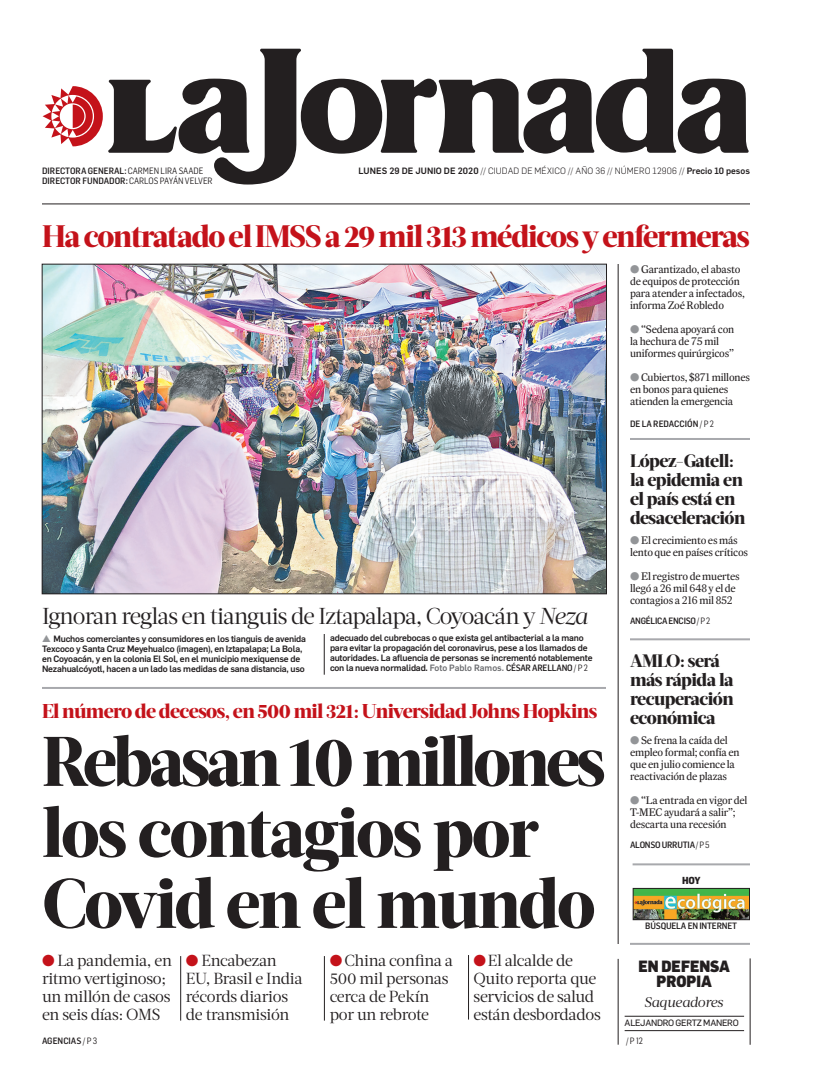
<style>
.page{position:relative;width:822px;height:1089px;background:#fff}
.page>*{position:absolute;margin:0;border:0;box-sizing:border-box;transform-origin:0 0}
.CABEZA_72{font:800 70px/71px "Acta Headline";letter-spacing:-.035em;color:#231f20;scale:.96 1}
.CABEZA_FOTO_24{font:800 31px "Acta Headline";letter-spacing:-.04em;color:#c4121a}
.CABEZA_FOTO_ACTA_BOO{font:23px "Acta Headline";letter-spacing:-.045em;color:#231f20}
.BALAZO_ROJO_19{font:800 20px "Acta Headline";letter-spacing:-.03em;color:#c4121a}
.AVISO_18{font:800 18px/19px "Acta Headline";letter-spacing:-.03em;color:#231f20}
.SUMARIO_17{font:16px/18px "Acta Deck";letter-spacing:-.02em;color:#231f20}
.CABEZA_56{font:900 16px/15px "Flama";color:#231f20;text-align:center;scale:.9 1}
.t1{font:italic 14px "Acta Deck";letter-spacing:-.02em;color:#231f20}
.SUMARIO_9_5{font:11px/12px "Expresso Tx";letter-spacing:-.02em;color:#231f20}
.SECCION_CONTRA{font:800 10px "Flama Semicond";color:#231f20}
.PIE_DE_FOTO_SIN_PLEC{font:500 9px/10px "Flama";letter-spacing:-.02em;color:#231f20}
.CREDITO_PORTADA{font:500 9px "Flama Semicond";color:#231f20}
.FECHA_AÑO_NUM_PORTAD{font:300 9px "Flama";letter-spacing:.015em;color:#231f20}
.SUMARIO_9_5-2{font:500 9px "Flama Semicond";letter-spacing:-.025em;color:#231f20}
.CREDITO_COLUMNA{font:9px "Flama Basic";letter-spacing:-.025em;color:#231f20}
.SECCION_CONTRA-2{font:500 9px "Flama Semicond";letter-spacing:-.02em;color:#231f20}
.SUMARIO_9_5-3{font:500 9px "Flama Semicond";color:#231f20}
.SUMARIO_9_5-4{font:9px "Flama Semicond";color:#231f20}
.s1{font-weight:400}
.s2{font-weight:500}
.s3{font-style:italic}
.s4{color:#939598}
.s5{color:#6c6d70}
.s6{font-family:"Flama Semicond"}
.s7{font-family:"Flama Semicond";font-weight:400}
.s8{color:#c4121a}
</style>
<div class="page">
<svg style="left:43px;top:49px;width:706px;height:136px"></svg>
<hr style="left:42px;top:204px;width:708px;height:1px;background:#231f20">
<img style="left:44px;top:266px;width:561px;height:326px">
<hr style="left:42px;top:687px;width:564px;height:2px;background:#a8a9ad">
<hr style="left:181px;top:956px;width:1px;height:65px;background:#231f20">
<hr style="left:324px;top:956px;width:1px;height:65px;background:#231f20">
<hr style="left:468px;top:955px;width:1px;height:65px;background:#231f20">
<hr style="left:324px;top:634px;width:1px;height:41px;background:#231f20">
<hr style="left:630px;top:438px;width:120px;height:2px;background:#a8a9ad">
<hr style="left:630px;top:638px;width:120px;height:2px;background:#a8a9ad">
<hr style="left:750px;top:958px;width:1px;height:87px;background:#231f20">
<hr style="left:618px;top:959px;width:1px;height:86px;background:#231f20">
<hr style="left:625px;top:1016px;width:119px;height:1px;background:#231f20">
<hr style="left:625px;top:1030px;width:119px;height:1px;background:#231f20">
<hr style="left:618px;top:264px;width:1px;height:680px;background:#231f20">
<hr style="left:630px;top:943px;width:120px;height:2px;background:#a8a9ad">
<hr style="left:633px;top:863px;width:117px;height:2px;background:#a8a9ad">
<img style="left:635px;top:890px;width:113px;height:28px">
<div style="left:633px;top:888px;width:117px;height:32px;border:1px solid #231f20"></div>
<p class="CREDITO_PORTADA" style="left:42px;top:165px;width:163px">DIRECTORA GENERAL: <span class="s1">CARMEN LIRA SAADE</span></p>
<p class="FECHA_AÑO_NUM_PORTAD" style="left:358px;top:164px;width:393px"><span class="s2">LUNES 29 DE JUNIO DE 2020</span> // CIUDAD DE MÉXICO // AÑO 36 // NÚMERO 12906 // <span class="s2">Precio 10 pesos</span></p>
<p class="CREDITO_PORTADA" style="left:42px;top:175px;width:172px">DIRECTOR FUNDADOR: <span class="s1">CARLOS PAYÁN VELVER</span></p>
<p class="CABEZA_FOTO_24" style="left:42px;top:218px;width:709px">Ha contratado el IMSS a 29 mil 313 médicos y enfermeras</p>
<p class="CABEZA_FOTO_ACTA_BOO" style="left:42px;top:602px;width:548px">Ignoran reglas en tianguis de Iztapalapa, Coyoacán y <span class="s3">Neza</span></p>
<p class="PIE_DE_FOTO_SIN_PLEC" style="left:42px;top:633px;width:266px"><span class="s4">▲</span> Muchos comerciantes y consumidores en los tianguis de avenida Texcoco y Santa Cruz Meyehualco (imagen), en Iztapalapa; La Bola, en Coyoacán, y en la colonia El Sol, en el municipio mexiquense de Nezahualcóyotl, hacen a un lado las medidas de sana distancia, uso</p>
<p class="PIE_DE_FOTO_SIN_PLEC" style="left:330px;top:633px;width:264px">adecuado del cubrebocas o que exista gel antibacterial a la mano para evitar la propagación del coronavirus, pese a los llamados de autoridades. La afluencia de personas se incrementó notablemente con la nueva normalidad. <span class="s5">Foto Pablo Ramos.</span> <span class="s6">CÉSAR ARELLANO</span> <span class="s7">/ P 2</span></p>
<p class="BALAZO_ROJO_19" style="left:42px;top:699px;width:557px">El número de decesos, en 500 mil 321: Universidad Johns Hopkins</p>
<p class="CABEZA_72" style="left:42px;top:727px;width:589px">Rebasan 10 millones los contagios por<br>Covid en el mundo</p>
<p class="SUMARIO_17" style="left:42px;top:952px;width:131px"><span class="s8">●</span> La pandemia, en ritmo vertiginoso; un millón de casos en seis días: OMS</p>
<p class="SUMARIO_17" style="left:186px;top:952px;width:118px"><span class="s8">●</span> Encabezan<br>EU, Brasil e India récords diarios de transmisión</p>
<p class="SUMARIO_17" style="left:330px;top:952px;width:125px"><span class="s8">●</span> China confina a<br>500 mil personas cerca de Pekín por un rebrote</p>
<p class="SUMARIO_17" style="left:474px;top:952px;width:129px"><span class="s8">●</span> El alcalde de<br>Quito reporta que servicios de salud están desbordados</p>
<p class="CREDITO_PORTADA" style="left:42px;top:1035px;width:57px">AGENCIAS <span class="s1">/ P 3</span></p>
<p class="SUMARIO_9_5" style="left:630px;top:263px;width:116px"><span class="s4">●</span> Garantizado, el abasto de equipos de protección para atender a infectados, informa Zoé Robledo</p>
<p class="SUMARIO_9_5" style="left:630px;top:323px;width:106px"><span class="s4">●</span> ‘‘Sedena apoyará con la hechura de 75 mil uniformes quirúrgicos’’</p>
<p class="SUMARIO_9_5" style="left:630px;top:371px;width:121px"><span class="s4">●</span> Cubiertos, $871 millones en bonos para quienes atienden la emergencia</p>
<p class="SUMARIO_9_5-3" style="left:630px;top:418px;width:86px">DE LA REDACCIÓN <span class="s1">/ P 2</span></p>
<p class="AVISO_18" style="left:630px;top:452px;width:117px">López-Gatell: la epidemia en el país está en desaceleración</p>
<p class="SUMARIO_9_5" style="left:630px;top:534px;width:120px"><span class="s4">●</span> El crecimiento es más lento que en países críticos</p>
<p class="SUMARIO_9_5" style="left:630px;top:570px;width:111px"><span class="s4">●</span> El registro de muertes llegó a 26 mil 648 y el de contagios a 216 mil 852</p>
<p class="SUMARIO_9_5-2" style="left:630px;top:615px;width:82px">ANGÉLICA ENCISO <span class="s1">/ P 2</span></p>
<p class="AVISO_18" style="left:630px;top:651px;width:105px">AMLO: será más rápida la recuperación económica</p>
<p class="SUMARIO_9_5" style="left:630px;top:734px;width:111px"><span class="s4">●</span> Se frena la caída del empleo formal; confía en que en julio comience la reactivación de plazas</p>
<p class="SUMARIO_9_5" style="left:630px;top:794px;width:119px"><span class="s4">●</span> ‘‘La entrada en vigor del<br>T-MEC ayudará a salir’’; descarta una recesión</p>
<p class="SUMARIO_9_5-2" style="left:630px;top:839px;width:81px">ALONSO URRUTIA <span class="s1">/ P 5</span></p>
<p class="SECCION_CONTRA" style="left:682px;top:873px;width:20px">HOY</p>
<p class="SECCION_CONTRA-2" style="left:645px;top:920px;width:93px">BÚSQUELA EN INTERNET</p>
<p class="CABEZA_56" style="left:639px;top:958px;width:103px">EN DEFENSA<br>PROPIA</p>
<p class="CREDITO_COLUMNA" style="left:625px;top:1016px;width:116px">ALEJANDRO GERTZ MANERO</p>
<p class="t1" style="left:644px;top:994px;width:80px">Saqueadores</p>
<p class="SUMARIO_9_5-4" style="left:626px;top:1035px;width:18px">/ P 12</p>
</div>
